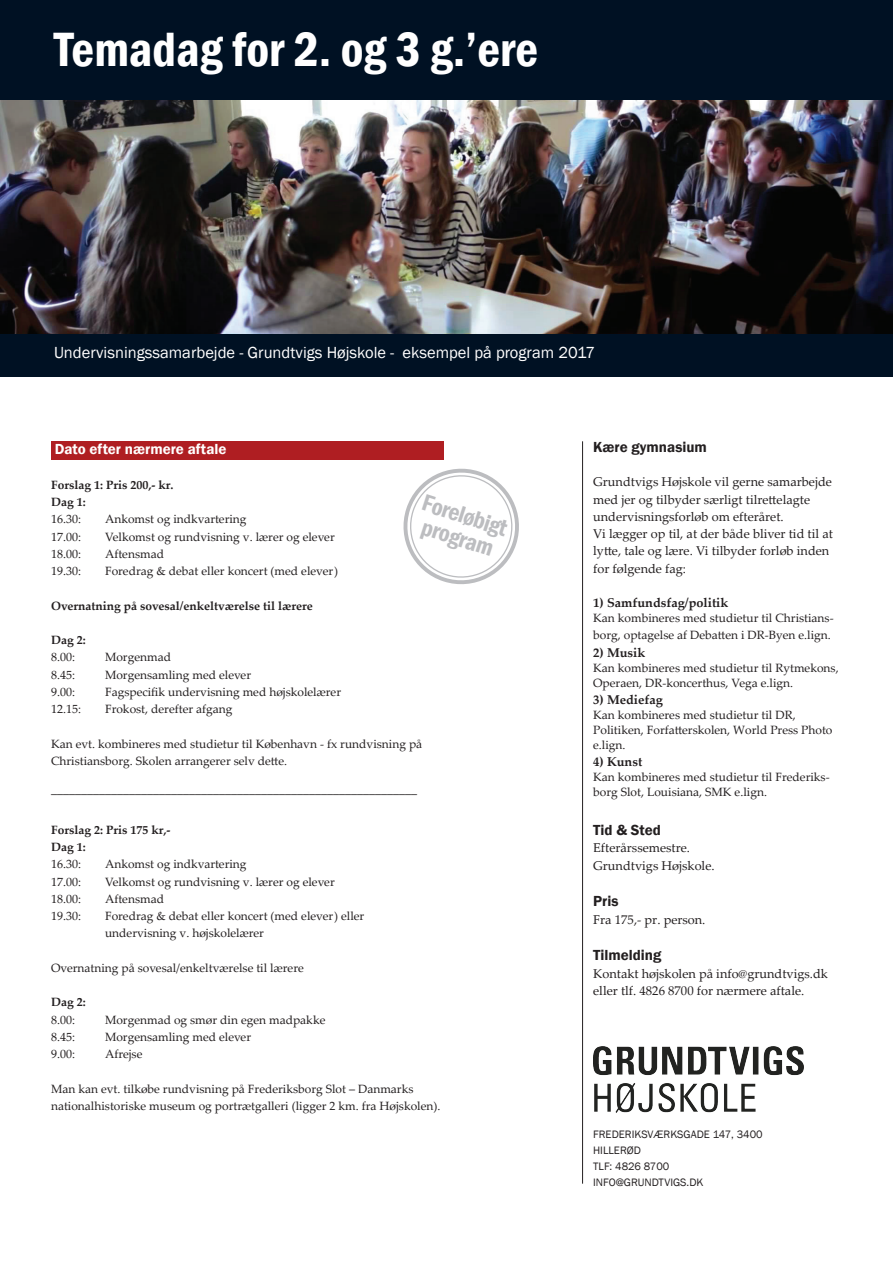
<style>
.page{position:relative;width:893px;height:1263px;background:#fff}
.page>*{position:absolute;margin:0;border:0;box-sizing:border-box;transform-origin:0 0}
.t1{font:600 condensed 49.5px "Franklin Gothic";color:#fff}
.t2{font:600 condensed 24px/23.2px "Franklin Gothic";color:#bcbdc0}
.t3{font:16.5px "Franklin Gothic";color:#fff}
.t4{font:600 15px "Franklin Gothic";color:#231f20}
.t5{font:600 15px "Franklin Gothic";color:#fff}
.t6{font:12.75px/17.2px "Palatino Linotype";color:#231f20}
.t7{font:700 12.75px "Palatino Linotype";color:#231f20}
.t8{font:12px/17.2px "Palatino Linotype";color:#231f20}
.t9{font:700 12px/17.2px "Palatino Linotype";color:#231f20}
.t10{font:11.1px/15.9px "Franklin Gothic";color:#231f20}
</style>
<div class="page">
<img style="left:0;top:100px;width:893px;height:234px">
<div style="left:0;top:0;width:893px;height:100px;background:#001123"></div>
<div style="left:0;top:334px;width:893px;height:42px;background:#001123"></div>
<hr style="left:582px;top:441px;width:1px;height:743px;background:#231f20">
<div style="left:51px;top:441px;width:393px;height:19px;background:#af1e22"></div>
<svg style="left:403px;top:468px;width:116px;height:116px"></svg>
<img style="left:593px;top:1046px;width:211px;height:66px">
<h1 class="t1" style="left:54px;top:16px;width:486px">Temadag for 2. og 3 g.’ere</h1>
<h3 class="t3" style="left:54px;top:343px;width:543px">Undervisningssamarbejde - Grundtvigs Højskole - eksempel på program 2017</h3>
<p class="t5" style="left:55px;top:440px;width:173px">Dato efter nærmere aftale</p>
<p class="t9" style="left:51px;top:476px;width:124px">Forslag 1: Pris 200,- kr.<br>Dag 1:</p>
<p class="t8" style="left:51px;top:510px;width:31px">16.30:</p>
<p class="t8" style="left:105px;top:510px;width:143px">Ankomst og indkvartering</p>
<p class="t8" style="left:51px;top:527px;width:31px">17.00:</p>
<p class="t8" style="left:105px;top:527px;width:231px">Velkomst og rundvisning v. lærer og elever</p>
<p class="t8" style="left:51px;top:545px;width:31px">18.00:</p>
<p class="t8" style="left:105px;top:545px;width:60px">Aftensmad</p>
<p class="t8" style="left:51px;top:562px;width:31px">19.30:</p>
<p class="t8" style="left:105px;top:562px;width:235px">Foredrag &amp; debat eller koncert (med elever)</p>
<p class="t9" style="left:51px;top:596px;width:263px">Overnatning på sovesal/enkeltværelse til lærere</p>
<p class="t9" style="left:51px;top:631px;width:36px">Dag 2:</p>
<p class="t8" style="left:51px;top:648px;width:25px">8.00:</p>
<p class="t8" style="left:105px;top:648px;width:67px">Morgenmad</p>
<p class="t8" style="left:51px;top:665px;width:25px">8.45:</p>
<p class="t8" style="left:105px;top:665px;width:148px">Morgensamling med elever</p>
<p class="t8" style="left:51px;top:683px;width:25px">9.00:</p>
<p class="t8" style="left:105px;top:683px;width:238px">Fagspecifik undervisning med højskolelærer</p>
<p class="t8" style="left:51px;top:700px;width:31px">12.15:</p>
<p class="t8" style="left:105px;top:700px;width:129px">Frokost, derefter afgang</p>
<p class="t8" style="left:51px;top:734px;width:373px">Kan evt. kombineres med studietur til København - fx rundvisning på<br>Christiansborg. Skolen arrangerer selv dette.</p>
<p class="t8" style="left:51px;top:780px;width:367px">_____________________________________________________________</p>
<p class="t9" style="left:51px;top:821px;width:121px">Forslag 2: Pris 175 kr,-<br>Dag 1:</p>
<p class="t8" style="left:51px;top:855px;width:31px">16.30:</p>
<p class="t8" style="left:105px;top:855px;width:143px">Ankomst og indkvartering</p>
<p class="t8" style="left:51px;top:872px;width:31px">17.00:</p>
<p class="t8" style="left:105px;top:872px;width:231px">Velkomst og rundvisning v. lærer og elever</p>
<p class="t8" style="left:51px;top:890px;width:31px">18.00:</p>
<p class="t8" style="left:105px;top:890px;width:60px">Aftensmad</p>
<p class="t8" style="left:51px;top:907px;width:31px">19.30:</p>
<p class="t8" style="left:105px;top:907px;width:261px">Foredrag &amp; debat eller koncert (med elever) eller undervisning v. højskolelærer</p>
<p class="t8" style="left:51px;top:959px;width:254px">Overnatning på sovesal/enkeltværelse til lærere</p>
<p class="t9" style="left:51px;top:993px;width:36px">Dag 2:</p>
<p class="t8" style="left:51px;top:1010px;width:25px">8.00:</p>
<p class="t8" style="left:105px;top:1010px;width:222px">Morgenmad og smør din egen madpakke</p>
<p class="t8" style="left:51px;top:1028px;width:25px">8.45:</p>
<p class="t8" style="left:105px;top:1028px;width:148px">Morgensamling med elever</p>
<p class="t8" style="left:51px;top:1045px;width:25px">9.00:</p>
<p class="t8" style="left:105px;top:1045px;width:39px">Afrejse</p>
<p class="t8" style="left:51px;top:1079px;width:391px">Man kan evt. tilkøbe rundvisning på Frederiksborg Slot – Danmarks nationalhistoriske museum og portrætgalleri (ligger 2 km. fra Højskolen).</p>
<h2 class="t2" style="left:427px;top:490px;width:90px;rotate:18deg">Foreløbigt program</h2>
<p class="t4" style="left:593px;top:438px;width:115px">Kære gymnasium</p>
<p class="t6" style="left:593px;top:473px;width:241px">Grundtvigs Højskole vil gerne samarbejde med jer og tilbyder særligt tilrettelagte undervisningsforløb om efteråret.<br>Vi lægger op til, at der både bliver tid til at lytte, tale og lære. Vi tilbyder forløb inden for følgende fag:</p>
<p class="t7" style="left:593px;top:594px;width:137px">1) Samfundsfag/politik</p>
<p class="t8" style="left:593px;top:609px;width:242px">Kan kombineres med studietur til Christians&shy;borg, optagelse af Debatten i DR-Byen e.lign.</p>
<p class="t7" style="left:593px;top:643px;width:54px">2) Musik</p>
<p class="t8" style="left:593px;top:659px;width:247px;line-height:15px">Kan kombineres med studietur til Rytmekons,<br>Operaen, DR-koncerthus, Vega e.lign.</p>
<p class="t7" style="left:593px;top:690px;width:71px">3) Mediefag</p>
<p class="t8" style="left:593px;top:707px;width:241px;line-height:15px">Kan kombineres med studietur til DR,<br>Politiken, Forfatterskolen, World Press Photo e.lign.</p>
<p class="t7" style="left:593px;top:753px;width:51px">4) Kunst</p>
<p class="t8" style="left:593px;top:769px;width:238px;line-height:15px">Kan kombineres med studietur til Frederiks&shy;borg Slot, Louisiana, SMK e.lign.</p>
<p class="t4" style="left:593px;top:821px;width:69px">Tid &amp; Sted</p>
<p class="t6" style="left:593px;top:839px;width:123px">Efterårssemestre.<br>Grundtvigs Højskole.</p>
<p class="t4" style="left:593px;top:892px;width:27px">Pris</p>
<p class="t6" style="left:593px;top:910px;width:114px">Fra 175,- pr. person.</p>
<p class="t4" style="left:593px;top:946px;width:70px">Tilmelding</p>
<p class="t6" style="left:593px;top:964px;width:236px">Kontakt højskolen på info@grundtvigs.dk eller tlf. 4826 8700 for nærmere aftale.</p>
<p class="t10" style="left:593px;top:1126px;width:171px">FREDERIKSVÆRKSGADE 147, 3400<br>HILLERØD<br>TLF: 4826 8700<br>INFO@GRUNDTVIGS.DK</p>
</div>
